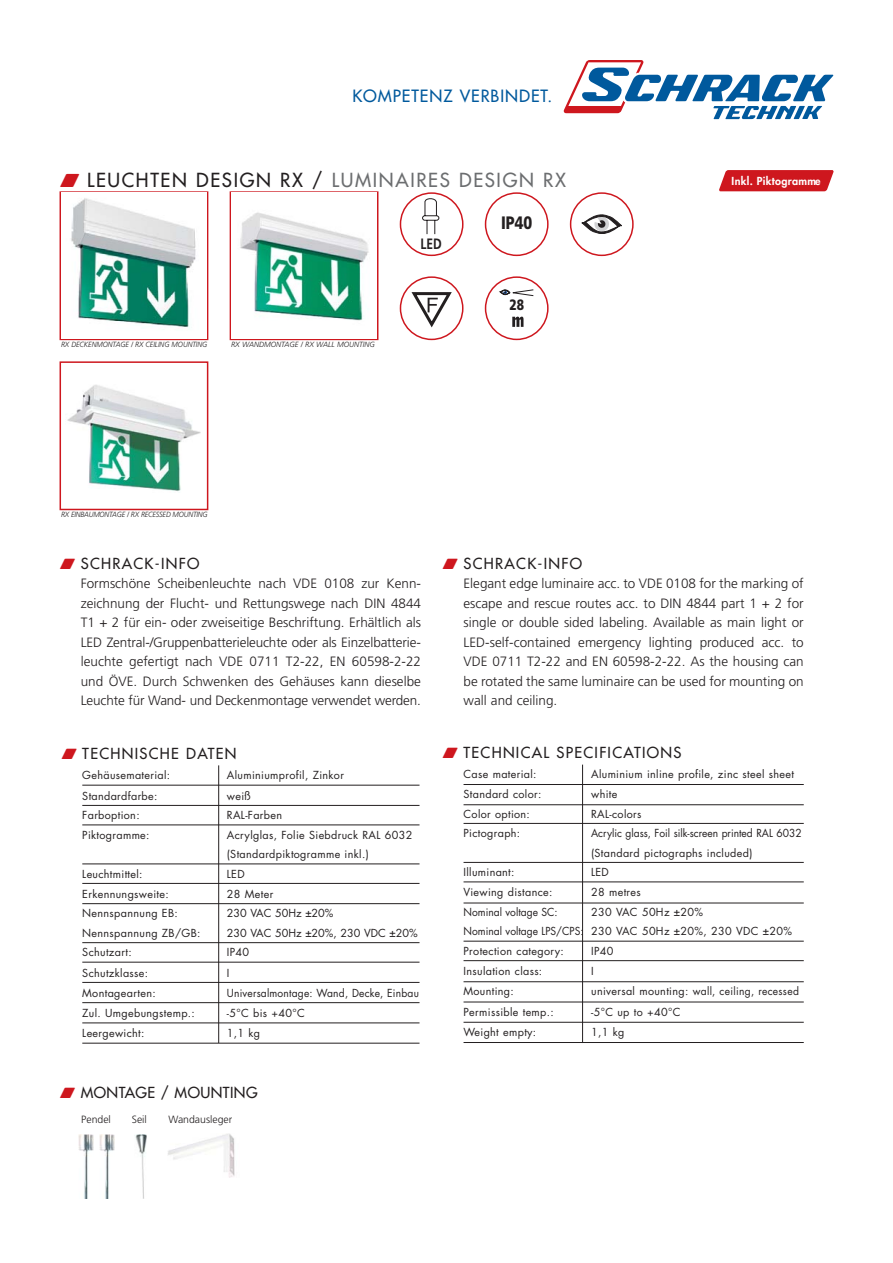
<style>
.page{position:relative;width:893px;height:1263px;background:#fff}
.page>*{position:absolute;margin:0;border:0;box-sizing:border-box;transform-origin:0 0}
.t1{font:18.9px "Futura";letter-spacing:.085em;color:#6c6e70}
.t2{font:900 18px "Frutiger";color:#231f20;scale:.8 1}
.t3{font:16.5px "Futura";letter-spacing:.06em;color:#00599d}
.t4{font:700 15px "Frutiger";color:#231f20;scale:.8 1}
.t5{font:900 15px "Frutiger";color:#231f20;scale:.8 1}
.t6{font:14.85px "Futura";letter-spacing:.085em;color:#231f20}
.t7{font:14.85px "Futura";letter-spacing:.03em;color:#231f20}
.t8{font:300 13.5px/19.5px "Frutiger";color:#231f20;text-align:justify}
.t9{font:10.8px/19.5px "Futura";letter-spacing:.03em;color:#231f20}
.t10{font:10.8px/19.5px "Futura";color:#231f20;scale:.95 1}
.t11{font:10.8px "Futura";color:#231f20}
.t12{font:10.8px "Futura";letter-spacing:.03em;color:#231f20;scale:.95 1}
.t13{font:800 10.8px "Futura";letter-spacing:.03em;color:#fff}
.t14{font:300 10.5px "Frutiger";color:#231f20}
.t15{font:italic 300 7.5px "Frutiger";letter-spacing:-.005em;color:#231f20;scale:.95 1}
.t16{font:italic 300 7.5px "Frutiger";letter-spacing:-.005em;color:#231f20}
.s1{font-family:"Zipf Rautbits";color:#ce171e}
.s2{color:#231f20}
.s3{font-style:inherit}
</style>
<div class="page">
<svg style="left:564px;top:60px;width:269px;height:59px"></svg>
<div style="left:60px;top:191px;width:148px;height:149px;border:2px solid #ce171e"></div>
<img style="left:61px;top:193px;width:146px;height:146px">
<div style="left:230px;top:191px;width:148px;height:149px;border:2px solid #ce171e"></div>
<img style="left:231px;top:193px;width:146px;height:146px">
<hr style="left:82px;top:785px;width:337px;height:1px;background:#231f20">
<hr style="left:82px;top:805px;width:337px;height:1px;background:#231f20">
<hr style="left:82px;top:825px;width:337px;height:1px;background:#231f20">
<hr style="left:82px;top:864px;width:337px;height:1px;background:#231f20">
<hr style="left:82px;top:883px;width:337px;height:1px;background:#231f20">
<hr style="left:82px;top:903px;width:337px;height:1px;background:#231f20">
<hr style="left:82px;top:942px;width:337px;height:1px;background:#231f20">
<hr style="left:82px;top:962px;width:337px;height:1px;background:#231f20">
<hr style="left:82px;top:982px;width:337px;height:1px;background:#231f20">
<hr style="left:82px;top:1002px;width:337px;height:1px;background:#231f20">
<hr style="left:82px;top:1023px;width:337px;height:1px;background:#231f20">
<hr style="left:82px;top:1043px;width:337px;height:1px;background:#231f20">
<hr style="left:218px;top:765px;width:1px;height:278px;background:#231f20">
<hr style="left:463px;top:784px;width:341px;height:1px;background:#231f20">
<hr style="left:463px;top:805px;width:341px;height:1px;background:#231f20">
<hr style="left:463px;top:823px;width:341px;height:1px;background:#231f20">
<hr style="left:463px;top:862px;width:341px;height:1px;background:#231f20">
<hr style="left:463px;top:882px;width:341px;height:1px;background:#231f20">
<hr style="left:463px;top:903px;width:341px;height:1px;background:#231f20">
<hr style="left:463px;top:941px;width:341px;height:1px;background:#231f20">
<hr style="left:463px;top:960px;width:341px;height:1px;background:#231f20">
<hr style="left:463px;top:982px;width:341px;height:1px;background:#231f20">
<hr style="left:463px;top:1002px;width:341px;height:1px;background:#231f20">
<hr style="left:463px;top:1022px;width:341px;height:1px;background:#231f20">
<hr style="left:463px;top:1042px;width:341px;height:1px;background:#231f20">
<svg style="left:719px;top:170px;width:115px;height:21px;background:#d1262c"></svg>
<img style="left:99px;top:1134px;width:15px;height:64px">
<img style="left:78px;top:1134px;width:15px;height:64px">
<img style="left:135px;top:1135px;width:11px;height:63px">
<img style="left:168px;top:1133px;width:67px;height:45px">
<div style="left:60px;top:361px;width:148px;height:149px;border:2px solid #ce171e"></div>
<img style="left:67px;top:385px;width:133px;height:106px">
<svg style="left:570px;top:192px;width:64px;height:64px"></svg>
<svg style="left:485px;top:276px;width:63px;height:64px"></svg>
<svg style="left:400px;top:276px;width:63px;height:64px"></svg>
<svg style="left:400px;top:192px;width:63px;height:64px"></svg>
<svg style="left:485px;top:192px;width:63px;height:64px"></svg>
<hr style="left:582px;top:765px;width:1px;height:278px;background:#231f20">
<h3 class="t3" style="left:352px;top:87px;width:201px">KOMPETENZ VERBINDET.</h3>
<h1 class="t1" style="left:60px;top:171px;width:508px"><span class="s1">W</span> <span class="s2">LEUCHTEN DESIGN RX /</span> LUMINAIRES DESIGN RX</h1>
<p class="t15" style="left:61px;top:342px;width:155px">RX DECKENMONTAGE / RX CEILING MOUNTING</p>
<p class="t16" style="left:231px;top:342px;width:145px">RX WANDMONTAGE / RX WALL MOUNTING</p>
<h3 class="t4" style="left:420px;top:238px;width:28px">LED</h3>
<h2 class="t2" style="left:501px;top:216px;width:41px">IP40</h2>
<h3 class="t5" style="left:509px;top:299px;width:20px">28</h3>
<p class="t15" style="left:61px;top:512px;width:156px">RX EINBAUMONTAGE / RX RECESSED MOUNTING</p>
<p class="t13" style="left:732px;top:176px;width:90px">Inkl. Piktogramme</p>
<h3 class="t6" style="left:60px;top:556px;width:141px"><span class="s1">W</span> SCHRACK-INFO</h3>
<p class="t8" style="left:81px;top:575px;width:342px">Formschöne Scheibenleuchte nach VDE 0108 zur Kenn - zeichnung der Flucht- und Rettungswege nach DIN 4844<br>T1 + 2 für ein- oder zweiseitige Beschriftung. Erhältlich als LED Zentral-/Gruppenbatterieleuchte oder als Einzel batterie&shy;leuchte ge fertigt nach VDE 0711 T2-22, EN 60598-2-22 und ÖVE. Durch Schwenken des Gehäuses kann dieselbe Leuchte für Wand- und Deckenmontage verwendet werden.</p>
<h3 class="t6" style="left:61px;top:746px;width:177px"><span class="s1">W</span> TECHNISCHE DATEN</h3>
<p class="t9" style="left:82px;top:767px;width:89px">Gehäusematerial:</p>
<p class="t9" style="left:227px;top:767px;width:119px">Aluminiumprofil, Zinkor</p>
<p class="t9" style="left:82px;top:787px;width:77px">Standardfarbe:</p>
<p class="t9" style="left:227px;top:787px;width:25px">weiß</p>
<p class="t9" style="left:82px;top:806px;width:59px">Farboption:</p>
<p class="t9" style="left:227px;top:806px;width:57px">RAL-Farben</p>
<p class="t9" style="left:82px;top:826px;width:69px">Piktogramme:</p>
<p class="t9" style="left:227px;top:826px;width:187px">Acrylglas, Folie Siebdruck RAL 6032 (Standardpiktogramme inkl.)</p>
<p class="t9" style="left:82px;top:865px;width:62px">Leuchtmittel:</p>
<p class="t9" style="left:227px;top:865px;width:19px">LED</p>
<p class="t9" style="left:82px;top:885px;width:88px">Erkennungsweite:</p>
<p class="t9" style="left:227px;top:885px;width:48px">28 Meter</p>
<p class="t9" style="left:82px;top:905px;width:97px">Nennspannung EB:</p>
<p class="t11" style="left:227px;top:908px;width:108px">230 VAC 50Hz <span class="s3">±</span>20%</p>
<p class="t9" style="left:82px;top:924px;width:120px">Nennspannung ZB/GB:</p>
<p class="t11" style="left:227px;top:928px;width:192px">230 VAC 50Hz <span class="s3">±</span>20%, 230 VDC <span class="s3">±</span>20%</p>
<p class="t9" style="left:82px;top:944px;width:51px">Schutzart:</p>
<p class="t9" style="left:227px;top:944px;width:24px">IP40</p>
<p class="t9" style="left:82px;top:964px;width:67px">Schutzklasse:</p>
<p class="t9" style="left:227px;top:964px;width:4px">I</p>
<p class="t9" style="left:82px;top:984px;width:75px">Montagearten:</p>
<p class="t12" style="left:227px;top:988px;width:204px">Universalmontage: Wand, Decke, Einbau</p>
<p class="t9" style="left:82px;top:1004px;width:114px">Zul. Umgebungstemp.:</p>
<p class="t9" style="left:227px;top:1004px;width:79px">-5°C bis +40°C</p>
<p class="t9" style="left:82px;top:1025px;width:64px">Leergewicht:</p>
<p class="t9" style="left:227px;top:1025px;width:35px">1,1 kg</p>
<h3 class="t7" style="left:60px;top:1085px;width:200px"><span class="s1">W</span> MONTAGE / MOUNTING</h3>
<p class="t14" style="left:81px;top:1115px;width:31px">Pendel</p>
<p class="t14" style="left:168px;top:1115px;width:65px">Wandausleger</p>
<p class="t14" style="left:132px;top:1115px;width:17px">Seil</p>
<h3 class="t6" style="left:442px;top:556px;width:141px"><span class="s1">W</span> SCHRACK-INFO</h3>
<p class="t8" style="left:463px;top:575px;width:342px">Elegant edge luminaire acc. to VDE 0108 for the marking of escape and rescue routes acc. to DIN 4844 part 1 + 2 for single or double sided labeling. Available as main light or LED-self-contained emergency lighting produced acc. to VDE 0711 T2-22 and EN 60598-2-22. As the housing can be rotated the same luminaire can be used for mounting on wall and ceiling.</p>
<h3 class="t6" style="left:442px;top:745px;width:241px"><span class="s1">W</span> TECHNICAL SPECIFICATIONS</h3>
<p class="t9" style="left:463px;top:765px;width:75px">Case material:</p>
<p class="t9" style="left:591px;top:765px;width:204px">Aluminium inline profile, zinc steel sheet</p>
<p class="t9" style="left:463px;top:785px;width:79px">Standard color:</p>
<p class="t9" style="left:591px;top:785px;width:28px">white</p>
<p class="t9" style="left:463px;top:805px;width:68px">Color option:</p>
<p class="t9" style="left:591px;top:805px;width:52px">RAL-colors</p>
<p class="t9" style="left:463px;top:824px;width:58px">Pictograph:</p>
<p class="t10" style="left:591px;top:824px;width:223px">Acrylic glass, Foil silk-screen printed RAL 6032 (Standard pictographs included)</p>
<p class="t9" style="left:463px;top:863px;width:53px">Illuminant:</p>
<p class="t9" style="left:591px;top:863px;width:19px">LED</p>
<p class="t9" style="left:463px;top:884px;width:90px">Viewing distance:</p>
<p class="t9" style="left:591px;top:884px;width:51px">28 metres</p>
<p class="t10" style="left:463px;top:903px;width:101px">Nominal voltage SC:</p>
<p class="t9" style="left:463px;top:903px;width:330px;text-indent:128px">230 VAC 50Hz <span class="s3">±</span>20%<br>Nominal voltage LPS/CPS: 230 VAC 50Hz <span class="s3">±</span>20%, 230 VDC <span class="s3">±</span>20%<br>Protection category:</p>
<p class="t9" style="left:591px;top:942px;width:24px">IP40</p>
<p class="t9" style="left:463px;top:962px;width:80px">Insulation class:</p>
<p class="t9" style="left:591px;top:962px;width:4px">I</p>
<p class="t9" style="left:463px;top:983px;width:52px">Mounting:</p>
<p class="t9" style="left:591px;top:983px;width:209px">universal mounting: wall, ceiling, recessed</p>
<p class="t9" style="left:463px;top:1003px;width:92px">Permissible temp.:</p>
<p class="t9" style="left:591px;top:1003px;width:91px">-5°C up to +40°C</p>
<p class="t9" style="left:463px;top:1023px;width:74px">Weight empty:</p>
<p class="t9" style="left:591px;top:1023px;width:35px">1,1 kg</p>
</div>
